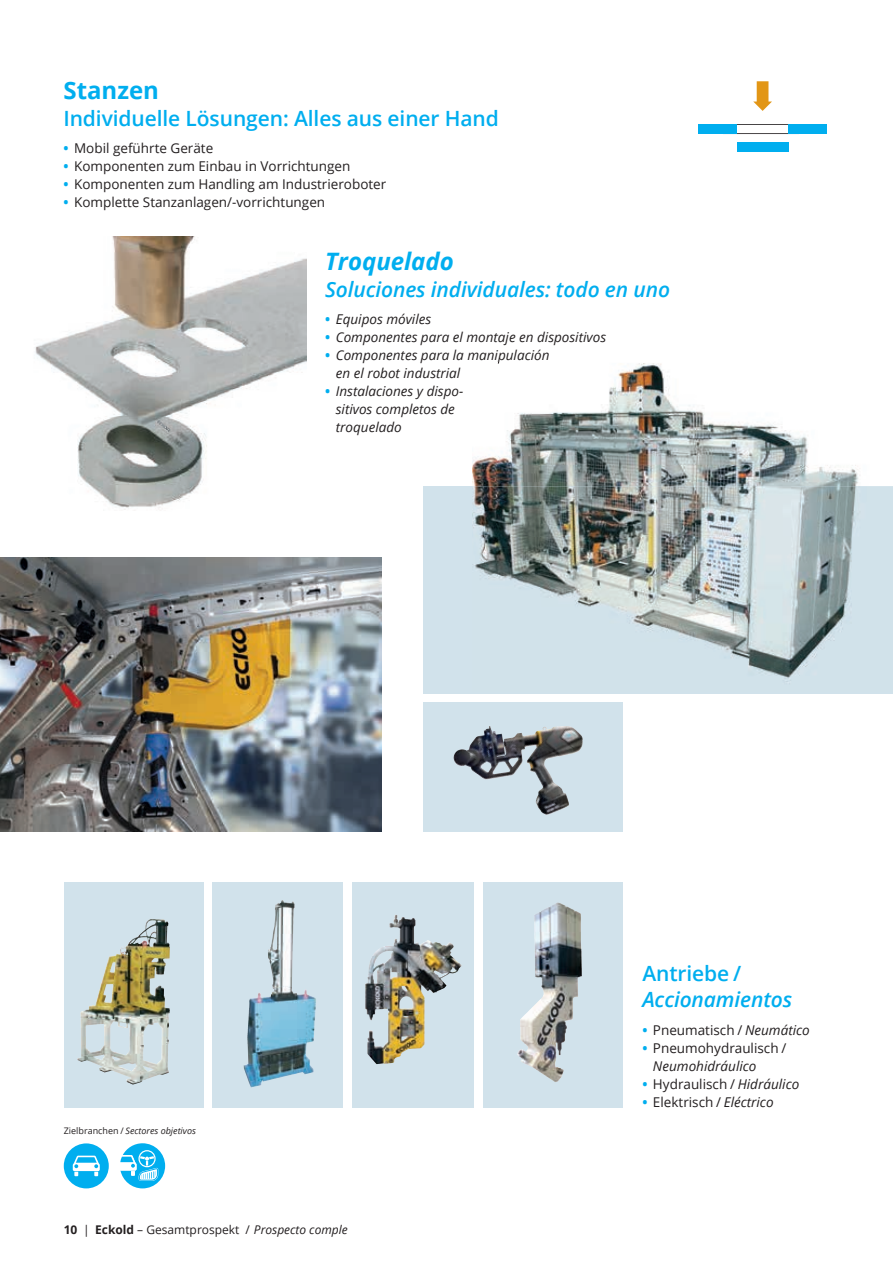
<style>
.page{position:relative;width:893px;height:1263px;background:#fff}
.page>*{position:absolute;margin:0;border:0;box-sizing:border-box;transform-origin:0 0}
.t1{font:italic 700 24px "Open Sans";color:#00aeef}
.t2{font:700 24px "Open Sans";color:#00aeef}
.t3{font:600 21px "Open Sans";letter-spacing:-.005em;color:#00aeef}
.t4{font:italic 600 21px "Open Sans";letter-spacing:-.005em;color:#00aeef}
.t5{font:13.5px/18px "Open Sans";color:#231f20}
.t6{font:italic 13.5px/18px "Open Sans";color:#231f20}
.t7{font:12px "Open Sans";color:#231f20}
.t8{font:italic 9px "Open Sans";color:#231f20}
.s1{font-weight:700;color:#00aeef}
.s2{font-weight:700;font-style:normal;color:#00aeef}
.s3{font-style:normal}
.s4{font-weight:700}
.s5{font-style:italic}
</style>
<div class="page">
<svg style="left:120px;top:1143px;width:45px;height:45px"></svg>
<div style="left:64px;top:1143px;width:45px;height:45px;background:#00aeef;border-radius:50%"></div>
<svg style="left:73px;top:1155px;width:27px;height:21px"></svg>
<div style="left:423px;top:486px;width:470px;height:208px;background:#d1e2eb"></div>
<img style="left:35px;top:236px;width:272px;height:274px">
<img style="left:472px;top:363px;width:387px;height:123px">
<img style="left:472px;top:486px;width:384px;height:196px">
<img style="left:472px;top:363px;width:78px;height:1px">
<svg style="left:64px;top:882px;width:140px;height:225px;background:#c8d7db"></svg>
<img style="left:80px;top:919px;width:71px;height:95px">
<svg style="left:213px;top:882px;width:130px;height:225px;background:#c3d8e2"></svg>
<img style="left:244px;top:900px;width:37px;height:174px">
<svg style="left:352px;top:882px;width:122px;height:225px;background:#bcc6c6"></svg>
<img style="left:388px;top:914px;width:12px;height:32px">
<svg style="left:483px;top:882px;width:139px;height:225px;background:#c4d2d9"></svg>
<img style="left:534px;top:902px;width:24px;height:93px">
<svg style="left:737px;top:124px;width:51px;height:10px"></svg>
<div style="left:698px;top:124px;width:39px;height:10px;background:#00aeef"></div>
<div style="left:737px;top:142px;width:51px;height:9px;background:#00aeef"></div>
<div style="left:788px;top:124px;width:39px;height:10px;background:#00aeef"></div>
<svg style="left:753px;top:81px;width:19px;height:30px"></svg>
<img style="left:0;top:557px;width:381px;height:274px">
<svg style="left:423px;top:703px;width:199px;height:129px;background:#bbc9d0"></svg>
<img style="left:454px;top:726px;width:36px;height:30px">
<h1 class="t2" style="left:63px;top:74px;width:97px">Stanzen</h1>
<h2 class="t3" style="left:63px;top:104px;width:437px">Individuelle Lösungen: Alles aus einer Hand</h2>
<p class="t5" style="left:63px;top:139px;width:151px"><span class="s1">•</span> Mobil geführte Geräte</p>
<p class="t5" style="left:63px;top:157px;width:288px"><span class="s1">•</span> Komponenten zum Einbau in Vorrichtungen</p>
<p class="t5" style="left:63px;top:175px;width:324px"><span class="s1">•</span> Komponenten zum Handling am Industrieroboter</p>
<p class="t5" style="left:63px;top:193px;width:263px"><span class="s1">•</span> Komplette Stanzanlagen/-vorrichtungen</p>
<h1 class="t1" style="left:325px;top:245px;width:130px">Troquelado</h1>
<h2 class="t4" style="left:325px;top:275px;width:346px">Soluciones individuales: todo en uno</h2>
<p class="t6" style="left:325px;top:310px;width:108px"><span class="s2">•</span> Equipos móviles</p>
<p class="t6" style="left:325px;top:328px;width:282px"><span class="s2">•</span> Componentes para el montaje en dispositivos</p>
<p class="t6" style="left:336px;top:346px;width:215px;text-indent:-11px"><span class="s2">•</span> Componentes para la manipulación en el robot industrial</p>
<p class="t6" style="left:336px;top:382px;width:129px;text-indent:-11px"><span class="s2">•</span> Instalaciones y dispo&shy;sitivos completos de troquelado</p>
<p class="t8" style="left:64px;top:1125px;width:134px"><span class="s3">Zielbranchen /</span> Sectores objetivos</p>
<p class="t7" style="left:64px;top:1221px;width:285px"><span class="s4">10</span> | <span class="s4">Eckold</span> – Gesamtprospekt / <span class="s5">Prospecto comple</span></p>
<h2 class="t3" style="left:642px;top:959px;width:101px">Antriebe /</h2>
<h2 class="t4" style="left:642px;top:984px;width:152px">Accionamientos</h2>
<p class="t5" style="left:642px;top:1021px;width:169px"><span class="s1">•</span> Pneumatisch / <span class="s5">Neumático</span></p>
<p class="t5" style="left:653px;top:1039px;width:135px;text-indent:-11px"><span class="s1">•</span> Pneumohydraulisch /<br><span class="s5">Neumohidráulico</span></p>
<p class="t5" style="left:642px;top:1075px;width:158px"><span class="s1">•</span> Hydraulisch / <span class="s5">Hidráulico</span></p>
<p class="t5" style="left:642px;top:1093px;width:133px"><span class="s1">•</span> Elektrisch / <span class="s5">Eléctrico</span></p>
</div>
